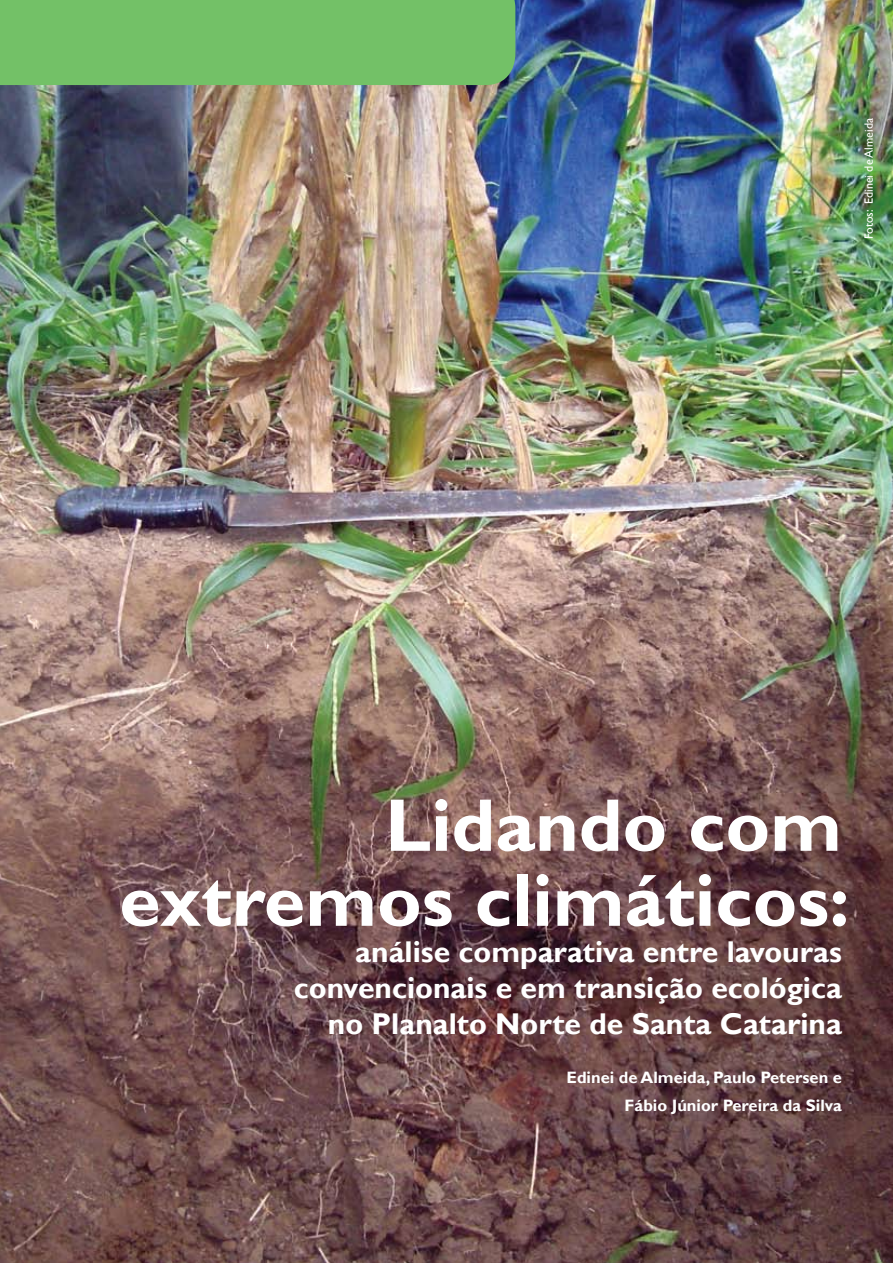
<style>
.page{position:relative;width:893px;height:1263px;background:#fff}
.page>*{position:absolute;margin:0;border:0;box-sizing:border-box;transform-origin:0 0}
.t1{font:700 75px/75px "Gill Sans";color:#fff;text-align:right}
.t2{font:700 30px/36px "Gill Sans";color:#fff;text-align:right}
.t3{font:700 16.5px/28.3px "Gill Sans";color:#fff;text-align:right}
.t4{font:12px "Gill Sans";color:#fff}
</style>
<div class="page">
<img style="left:0;top:0;width:893px;height:1263px">
<div style="left:0;top:0;width:515px;height:85px;background:#73c167"></div>
<p class="t4" style="left:862px;top:239px;width:123px;rotate:-90deg">Fotos: Edinei de Almeida</p>
<h1 class="t1" style="left:119px;top:790px;width:732px">Lidando com extremos climáticos:</h1>
<p class="t2" style="left:294px;top:934px;width:550px">análise comparativa entre lavouras convencionais e em transição ecológica no Planalto Norte de Santa Catarina</p>
<p class="t3" style="left:566px;top:1064px;width:277px">Edinei de Almeida, Paulo Petersen e<br>Fábio Júnior Pereira da Silva</p>
</div>
